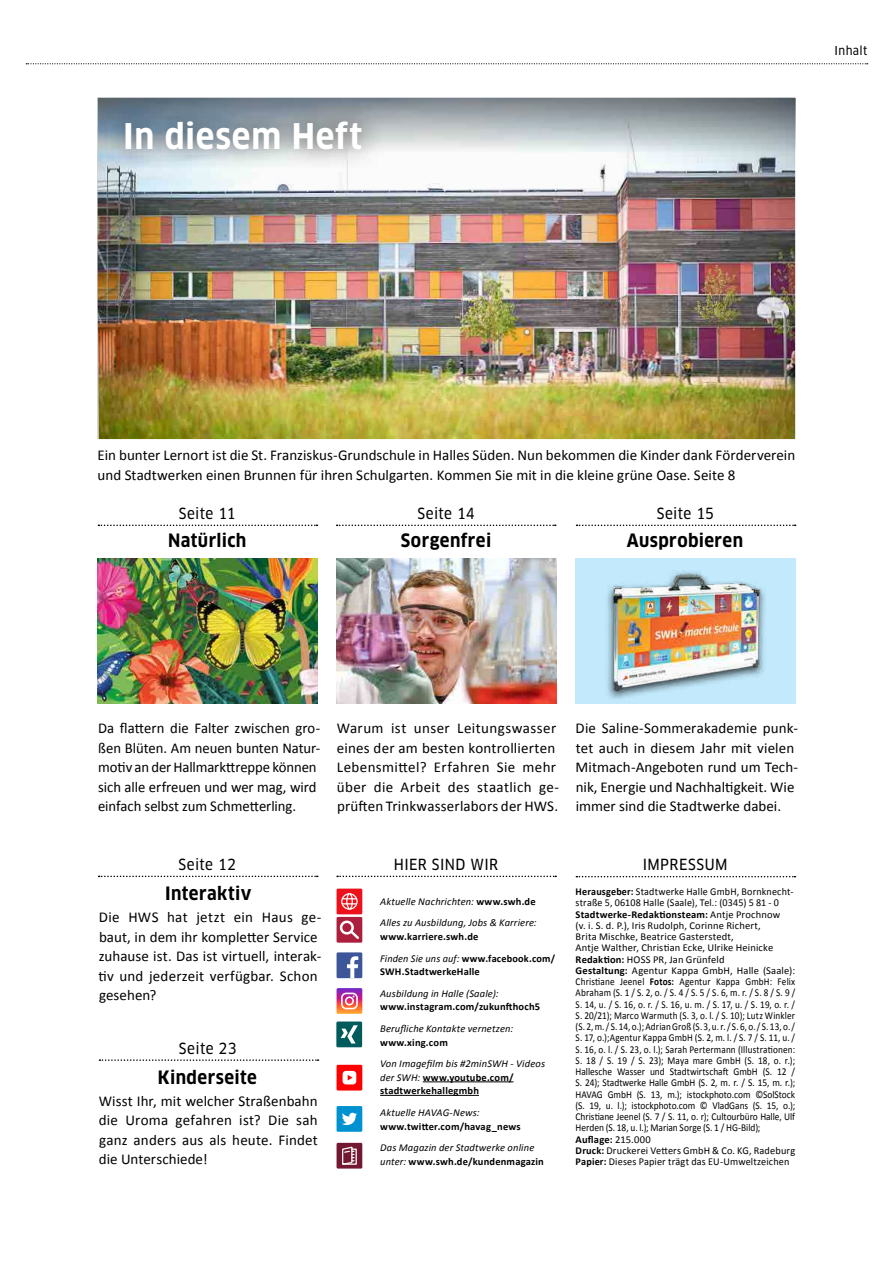
<style>
.page{position:relative;width:893px;height:1263px;background:#fff}
.page>*{position:absolute;margin:0;border:0;box-sizing:border-box;transform-origin:0 0}
.t1{font:700 condensed 34.5px "Clan OT";letter-spacing:.025em;color:#fff}
.t2{font:700 condensed 18px "Clan OT";letter-spacing:.025em;color:#000}
.t3{font:15px/19.5px "Calibri";letter-spacing:.005em;color:#000}
.t4{font:15px/19.5px "Calibri";letter-spacing:.025em;color:#000}
.t5{font:15px "Clan OT Narr News";letter-spacing:.025em;color:#000}
.t6{font:12px "Clan OT Narr News";letter-spacing:.03em;color:#000}
.t7{font:10.5px/11.2px "Calibri";letter-spacing:.015em;color:#000;scale:.96 1}
.t8{font:italic 10.5px/13.5px "Calibri";letter-spacing:.015em;color:#000}
.t9{font:700 10.5px/21.8px "Calibri";letter-spacing:.02em;color:#000}
.s1{font-weight:700;font-style:normal}
.s2{font-weight:400;font-style:italic}
.s3{font-weight:700}
</style>
<div class="page">
<svg style="left:26px;top:63px;width:842px;height:1px"></svg>
<img style="left:98px;top:559px;width:219px;height:145px">
<img style="left:98px;top:195px;width:697px;height:244px">
<svg style="left:98px;top:98px;width:697px;height:97px"></svg>
<img style="left:336px;top:559px;width:220px;height:145px">
<svg style="left:337px;top:525px;width:219px;height:1px"></svg>
<svg style="left:337px;top:876px;width:219px;height:1px"></svg>
<svg style="left:98px;top:525px;width:219px;height:1px"></svg>
<svg style="left:576px;top:876px;width:219px;height:1px"></svg>
<hr style="left:423px;top:1081px;width:90px;height:1px;background:#000">
<hr style="left:380px;top:1095px;width:99px;height:1px;background:#000">
<svg style="left:577px;top:525px;width:219px;height:1px"></svg>
<div style="left:337px;top:952px;width:25px;height:26px;background:#3d5599"></div>
<svg style="left:347px;top:956px;width:11px;height:22px"></svg>
<svg style="left:337px;top:988px;width:25px;height:26px"></svg>
<div style="left:337px;top:888px;width:25px;height:26px;background:#ec111a"></div>
<div style="left:341px;top:893px;width:17px;height:17px;border:1px solid #fff;border-radius:50%"></div>
<svg style="left:342px;top:893px;width:14px;height:17px"></svg>
<div style="left:337px;top:917px;width:25px;height:26px;background:#ac1f3d"></div>
<div style="left:340px;top:920px;width:14px;height:14px;border:3px solid #fff;border-radius:50%"></div>
<svg style="left:348px;top:928px;width:11px;height:11px"></svg>
<div style="left:337px;top:1065px;width:25px;height:25px;background:#f00"></div>
<svg style="left:343px;top:1071px;width:13px;height:13px"></svg>
<div style="left:337px;top:1106px;width:25px;height:26px;background:#0092d0"></div>
<svg style="left:342px;top:1113px;width:15px;height:13px"></svg>
<div style="left:337px;top:1143px;width:25px;height:25px;background:#721833"></div>
<svg style="left:342px;top:1146px;width:15px;height:19px"></svg>
<svg style="left:99px;top:1059px;width:220px;height:2px"></svg>
<svg style="left:99px;top:876px;width:219px;height:1px"></svg>
<img style="left:576px;top:559px;width:219px;height:145px">
<div style="left:103px;top:99px;width:281px;height:73px;background:#000;opacity:.7"></div>
<div style="left:336px;top:1021px;width:26px;height:26px;background:#005b5c"></div>
<svg style="left:341px;top:1025px;width:17px;height:18px"></svg>
<h1 class="t1" style="left:123px;top:117px;width:240px">In diesem Heft</h1>
<p class="t6" style="left:835px;top:44px;width:34px">Inhalt</p>
<h3 class="t3" style="left:98px;top:445px;width:699px">Ein bunter Lernort ist die St. Franziskus-Grundschule in Halles Süden. Nun bekommen die Kinder dank Förderverein und Stadtwerken einen Brunnen für ihren Schulgarten. Kommen Sie mit in die kleine grüne Oase. Seite 8</h3>
<h3 class="t5" style="left:417px;top:505px;width:59px">Seite 14</h3>
<h3 class="t5" style="left:179px;top:505px;width:58px">Seite 11</h3>
<h2 class="t2" style="left:168px;top:530px;width:80px">Natürlich</h2>
<h2 class="t2" style="left:401px;top:530px;width:92px">Sorgenfrei</h2>
<h3 class="t5" style="left:657px;top:505px;width:59px">Seite 15</h3>
<h2 class="t2" style="left:627px;top:530px;width:118px">Ausprobieren</h2>
<h3 class="t3" style="left:98px;top:718px;width:224px">Da flattern die Falter zwischen gro&shy;ßen Blüten. Am neuen bunten Natur&shy;motiv an der Hallmarkttreppe können sich alle erfreuen und wer mag, wird einfach selbst zum Schmetterling.</h3>
<h3 class="t4" style="left:337px;top:718px;width:224px">Warum ist unser Leitungswasser eines der am besten kontrollierten Lebensmittel? Erfahren Sie mehr über die Arbeit des staatlich ge&shy;prüften Trinkwasserlabors der HWS.</h3>
<h3 class="t3" style="left:576px;top:718px;width:224px">Die Saline-Sommerakademie punk&shy;tet auch in diesem Jahr mit vielen Mitmach-Angeboten rund um Tech&shy;nik, Energie und Nachhaltigkeit. Wie immer sind die Stadtwerke dabei.</h3>
<h3 class="t5" style="left:178px;top:856px;width:59px">Seite 12</h3>
<h2 class="t2" style="left:165px;top:883px;width:88px">Interaktiv</h2>
<h3 class="t3" style="left:98px;top:907px;width:225px">Die HWS hat jetzt ein Haus ge&shy;baut, in dem ihr kompletter Service zuhause ist. Das ist virtuell, interak&shy;tiv und jederzeit verfügbar. Schon gesehen?</h3>
<h3 class="t5" style="left:179px;top:1040px;width:59px">Seite 23</h3>
<h2 class="t2" style="left:158px;top:1067px;width:101px">Kinderseite</h2>
<h3 class="t3" style="left:99px;top:1090px;width:221px;text-align:justify">Wisst Ihr, mit welcher Straßenbahn die Uroma gefahren ist? Die sah ganz anders aus als heute. Findet die Unterschiede!</h3>
<h3 class="t5" style="left:394px;top:856px;width:106px">HIER SIND WIR</h3>
<p class="t8" style="left:380px;top:890px;width:158px;line-height:21.8px">Aktuelle Nachrichten: <span class="s1">www.swh.de<br></span>Alles zu Ausbildung, Jobs &amp; Karriere:</p>
<p class="t9" style="left:380px;top:925px;width:177px">www.karriere.swh.de<br><span class="s2">Finden Sie uns auf:</span> www.facebook.com/</p>
<p class="t9" style="left:380px;top:960px;width:101px">SWH.StadtwerkeHalle</p>
<p class="t8" style="left:380px;top:986px;width:120px">Ausbildung in Halle (Saale):</p>
<p class="t9" style="left:380px;top:995px;width:162px">www.instagram.com/zukunfthoch5</p>
<p class="t8" style="left:380px;top:1021px;width:135px">Berufliche Kontakte vernetzen:</p>
<p class="t9" style="left:380px;top:1031px;width:69px">www.xing.com</p>
<p class="t8" style="left:380px;top:1057px;width:166px">Von Imagefilm bis #2minSWH - Videos der SWH: <span class="s1">www.youtube.com/ stadtwerkehallegmbh</span></p>
<p class="t8" style="left:380px;top:1105px;width:101px">Aktuelle HAVAG-News:</p>
<p class="t9" style="left:380px;top:1115px;width:142px">www.twitter.com/havag_news</p>
<p class="t8" style="left:380px;top:1141px;width:165px">Das Magazin der Stadtwerke online unter: <span class="s1">www.swh.de/kundenmagazin</span></p>
<h3 class="t5" style="left:643px;top:856px;width:86px">IMPRESSUM</h3>
<p class="t7" style="left:576px;top:885px;width:230px"><span class="s3">Herausgeber:</span> Stadtwerke Halle GmbH, Bornknecht&shy;straße 5, 06108 Halle (Saale), Tel.: (0345) 5 81 - 0<br><span class="s3">Stadtwerke-Redaktionsteam:</span> Antje Prochnow<br>(v. i. S. d. P.), Iris Rudolph, Corinne Richert,<br>Brita Mischke, Beatrice Gasterstedt,<br>Antje Walther, Christian Ecke, Ulrike Heinicke <span class="s3">Redaktion:</span> HOSS PR, Jan Grünfeld<br><span class="s3">Gestaltung:</span> Agentur Kappa GmbH, Halle (Saale):<br>Christiane Jeenel <span class="s3">Fotos:</span> Agentur Kappa GmbH: Felix Abraham (S. 1 / S. 2, o. / S. 4 / S. 5 / S. 6, m. r. / S. 8 / S. 9 / S. 14, u. / S. 16, o. r. / S. 16, u. m. / S. 17, u. / S. 19, o. r. / S. 20/21); Marco Warmuth (S. 3, o. l. / S. 10); Lutz Winkler (S. 2, m. / S. 14, o.); Adrian Groß (S. 3, u. r. / S. 6, o. / S. 13, o. / S. 17, o.);Agentur Kappa GmbH (S. 2, m. l. / S. 7 / S. 11, u. / S. 16, o. l. / S. 23, o. l.); Sarah Pertermann (Illustrationen:<br>S. 18 / S. 19 / S. 23); Maya mare GmbH (S. 18, o. r.); Hallesche Wasser und Stadtwirtschaft GmbH (S. 12 / S. 24); Stadtwerke Halle GmbH (S. 2, m. r. / S. 15, m. r.); HAVAG GmbH (S. 13, m.); istockphoto.com ©SolStock (S. 19, u. l.); istockphoto.com © VladGans (S. 15, o.); Christiane Jeenel (S. 7 / S. 11, o. r); Cultourbüro Halle, Ulf Herden (S. 18, u. l.); Marian Sorge (S. 1 / HG-Bild); <span class="s3">Auflage:</span> 215.000<br><span class="s3">Druck:</span> Druckerei Vetters GmbH &amp; Co. KG, Radeburg <span class="s3">Papier:</span> Dieses Papier trägt das EU-Umweltzeichen</p>
</div>
